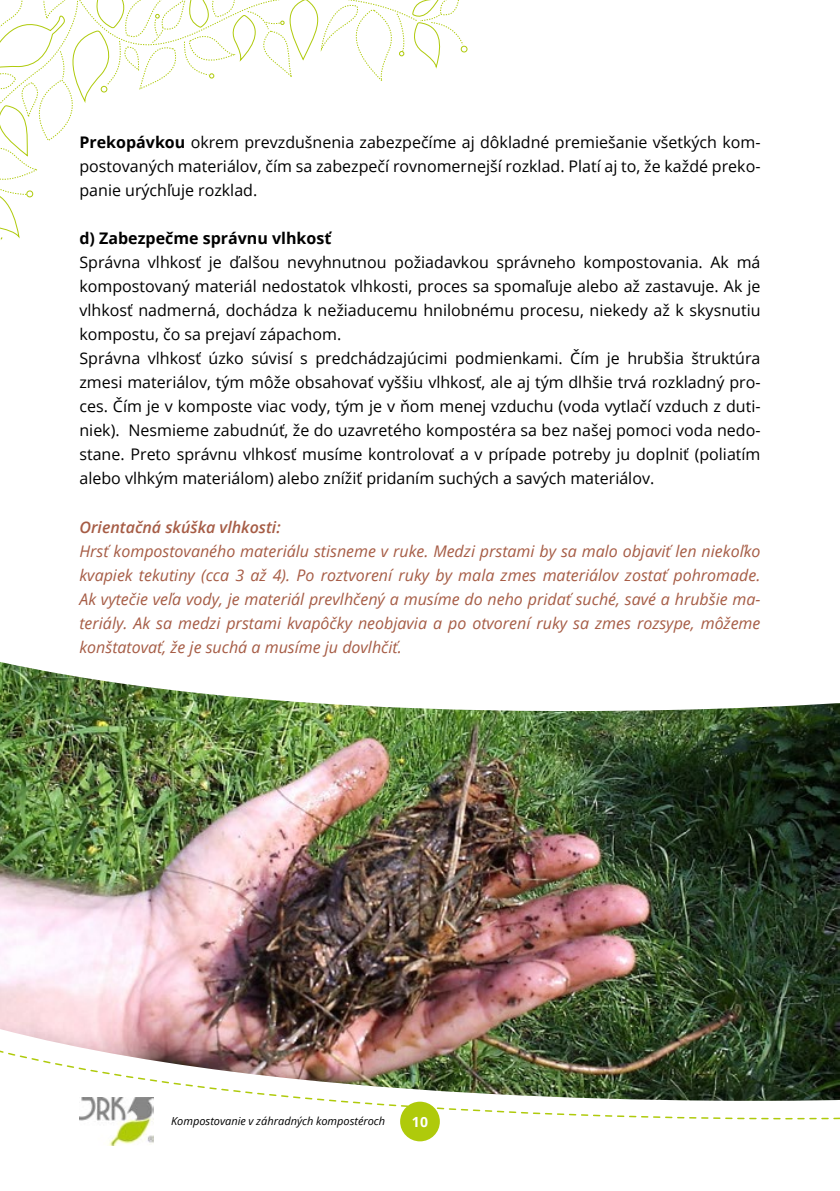
<style>
.page{position:relative;width:840px;height:1191px;background:#fff}
.page>*{position:absolute;margin:0;border:0;box-sizing:border-box;transform-origin:0 0}
.t1{font:16px/24px "Open Sans";color:#000;text-align:justify}
.t2{font:italic 16px/24px "Open Sans";color:#a65c45;text-align:justify}
.t3{font:700 16px "Open Sans";color:#000}
.t4{font:italic 600 16px "Open Sans";color:#a65c45}
.t5{font:700 14px "Open Sans";color:#fff}
.t6{font:italic 11px "Open Sans";color:#000}
.s1{font-weight:700}
</style>
<div class="page">
<div style="left:400px;top:1101px;width:39px;height:40px;background:#afca0b;border-radius:50%"></div>
<img style="left:108px;top:1131px;width:45px;height:14px">
<div style="left:460px;top:46px;width:7px;height:7px;border:1px solid #afca0b;border-radius:50%"></div>
<svg style="left:0;top:0;width:463px;height:240px"></svg>
<svg style="left:79px;top:1103px;width:760px;height:28px"></svg>
<img style="left:0;top:662px;width:839px;height:441px">
<p class="t1" style="left:79px;top:130px;width:682px"><span class="s1">Prekopávkou</span> okrem prevzdušnenia zabezpečíme aj dôkladné premiešanie všetkých kom&shy;postovaných materiálov, čím sa zabezpečí rovnomernejší rozklad. Platí aj to, že každé preko&shy;panie urýchľuje rozklad.</p>
<p class="t3" style="left:79px;top:227px;width:253px">d) Zabezpečme správnu vlhkosť</p>
<p class="t1" style="left:79px;top:250px;width:682px;text-align:left">Správna vlhkosť je ďalšou nevyhnutnou požiadavkou správneho kompostovania. Ak má kompostovaný materiál nedostatok vlhkosti, proces sa spomaľuje alebo až zastavuje. Ak je vlhkosť nadmerná, dochádza k nežiaducemu hnilobnému procesu, niekedy až k skysnutiu kompostu, čo sa prejaví zápachom.<br>Správna vlhkosť úzko súvisí s predchádzajúcimi podmienkami. Čím je hrubšia štruktúra zmesi materiálov, tým môže obsahovať vyššiu vlhkosť, ale aj tým dlhšie trvá rozkladný pro&shy;ces. Čím je v komposte viac vody, tým je v ňom menej vzduchu (voda vytlačí vzduch z duti&shy;niek). Nesmieme zabudnúť, že do uzavretého kompostéra sa bez našej pomoci voda nedo&shy;stane. Preto správnu vlhkosť musíme kontrolovať a v prípade potreby ju doplniť (poliatím alebo vlhkým materiálom) alebo znížiť pridaním suchých a savých materiálov.</p>
<p class="t4" style="left:79px;top:516px;width:203px">Orientačná skúška vlhkosti:</p>
<p class="t2" style="left:79px;top:538px;width:682px">Hrsť kompostovaného materiálu stisneme v ruke. Medzi prstami by sa malo objaviť len niekoľko kvapiek tekutiny (cca 3 až 4). Po roztvorení ruky by mala zmes materiálov zostať pohromade.<br>Ak vytečie veľa vody, je materiál prevlhčený a musíme do neho pridať suché, savé a hrubšie ma&shy;teriály. Ak sa medzi prstami kvapôčky neobjavia a po otvorení ruky sa zmes rozsype, môžeme konštatovať, že je suchá a musíme ju dovlhčiť.</p>
<p class="t6" style="left:171px;top:1113px;width:215px">Kompostovanie v záhradných kompostéroch</p>
<p class="t5" style="left:412px;top:1111px;width:17px">10</p>
</div>
